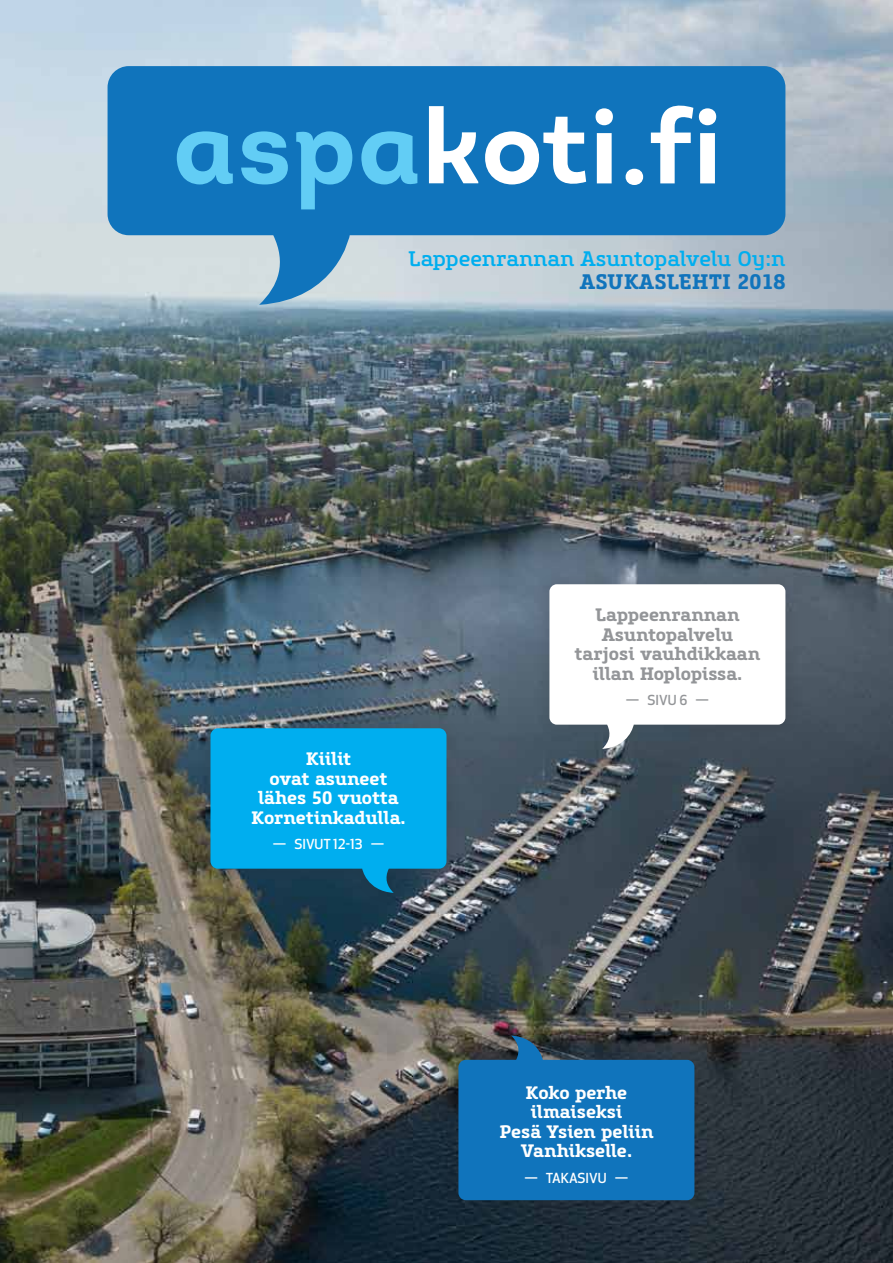
<style>
.page{position:relative;width:893px;height:1263px;background:#fff}
.page>*{position:absolute;margin:0;border:0;box-sizing:border-box;transform-origin:0 0}
.t1{font:500 21px "Core Slab M55";letter-spacing:-.01em;color:#00aeef}
.t2{font:700 21px "Core Slab M65";color:#1074bc}
.t3{font:700 18px/19.5px "Core Slab M65";letter-spacing:-.005em;color:#fff;text-align:center}
.t4{font:700 18px/19.5px "Core Slab M65";letter-spacing:-.005em;color:#939598;text-align:center}
.t5{font:500 13.5px "Apex New";color:#fff}
.t6{font:500 13.5px "Apex New";color:#939598}
</style>
<div class="page">
<img style="left:0;top:0;width:893px;height:1263px">
<svg style="left:108px;top:66px;width:677px;height:239px;background:#4d93c5"></svg>
<svg style="left:177px;top:131px;width:56px;height:55px;background:#41aade"></svg>
<svg style="left:241px;top:131px;width:47px;height:53px;background:#43acdf"></svg>
<svg style="left:296px;top:131px;width:56px;height:78px;background:#3aa2d9"></svg>
<svg style="left:361px;top:131px;width:56px;height:55px;background:#41aade"></svg>
<svg style="left:429px;top:106px;width:49px;height:77px"></svg>
<svg style="left:485px;top:117px;width:101px;height:70px"></svg>
<svg style="left:596px;top:108px;width:17px;height:75px"></svg>
<div style="left:626px;top:169px;width:17px;height:16px;background:#fff;border-radius:50%"></div>
<svg style="left:651px;top:103px;width:42px;height:80px"></svg>
<svg style="left:699px;top:108px;width:17px;height:75px"></svg>
<div style="left:535px;top:570px;width:265px;height:192px;background:#231f20;opacity:.15"></div>
<svg style="left:549px;top:584px;width:236px;height:165px"></svg>
<div style="left:196px;top:714px;width:265px;height:192px;background:#231f20;opacity:.15"></div>
<svg style="left:210px;top:728px;width:236px;height:165px;background:#069fd8"></svg>
<div style="left:444px;top:1022px;width:265px;height:192px;background:#231f20;opacity:.15"></div>
<svg style="left:458px;top:1035px;width:236px;height:165px;background:#156ba9"></svg>
<p class="t1" style="left:408px;top:246px;width:379px">Lappeenrannan Asuntopalvelu Oy:n</p>
<p class="t2" style="left:580px;top:268px;width:207px">asukaslehti 2018</p>
<p class="t3" style="left:251px;top:749px;width:156px">Kiilit<br>ovat asuneet lähes 50 vuotta<br>Kornetinkadulla.</p>
<p class="t5" style="left:273px;top:835px;width:113px">— SIVUT 12-13 —</p>
<p class="t4" style="left:575px;top:605px;width:187px">Lappeenrannan<br>Asuntopalvelu tarjosi vauhdikkaan illan Hoplopissa.</p>
<p class="t6" style="left:626px;top:691px;width:85px">— SIVU 6 —</p>
<p class="t3" style="left:499px;top:1083px;width:156px">Koko perhe ilmaiseksi<br>Pesä Ysien peliin<br>Vanhikselle.</p>
<p class="t5" style="left:525px;top:1168px;width:105px">— TAKASIVU —</p>
</div>
